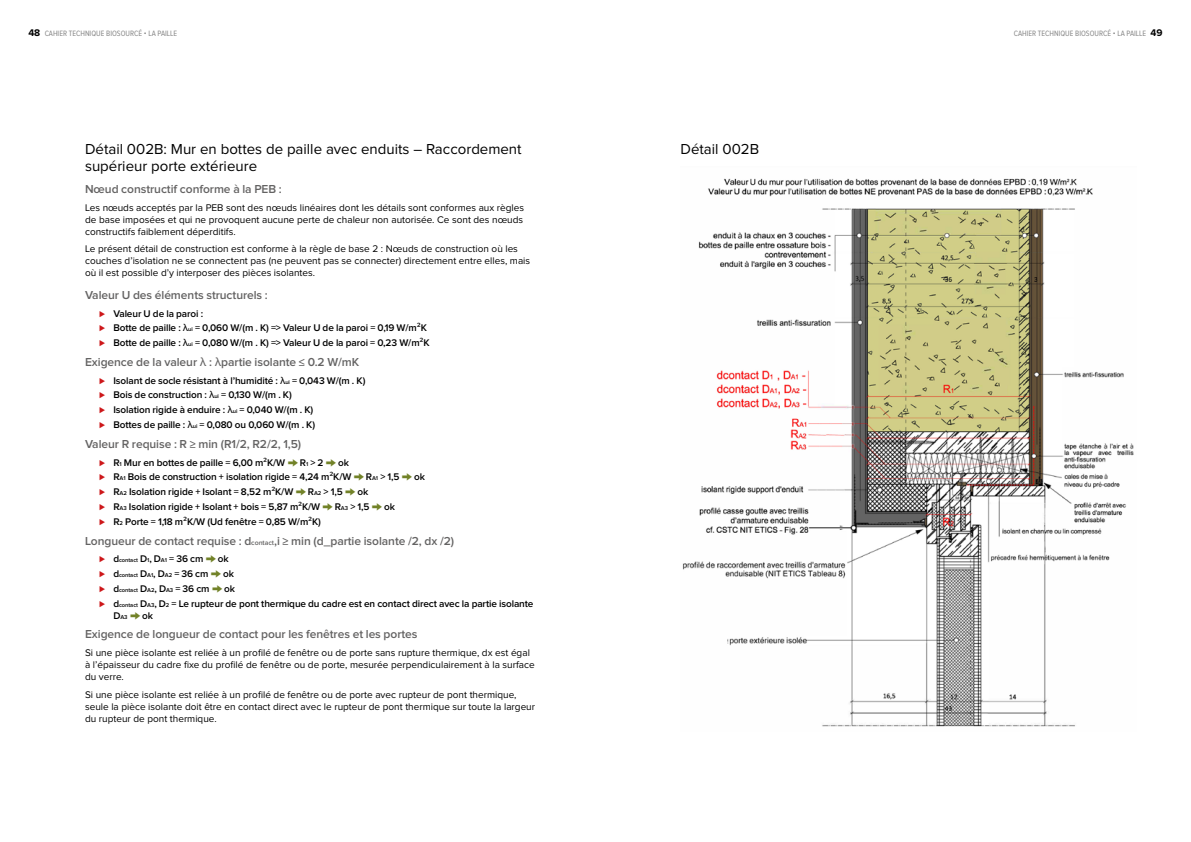
<style>
.page{position:relative;width:1191px;height:842px;background:#fff}
.page>*{position:absolute;margin:0;border:0;box-sizing:border-box;transform-origin:0 0}
.t1{font:15px "Proxima Nova";color:#000}
.t2{font:600 12px "Proxima Nova";letter-spacing:-.005em;color:#646363}
.t3{font:10px/12px "Proxima Nova";color:#000}
.t4{font:600 10px/14.8px "Proxima Nova";letter-spacing:-.01em;color:#000}
.t5{font:8px "Proxima Nova Cond";color:#878787}
.t6{font:600 5.8px "Proxima Nova";color:#000}
.s1{font-family:"Proxima Nova";font-weight:700;font-size:10px;color:#000}
.s2{color:#cd171a}
.s3{font-family:"Helvetica";font-weight:400}
.s4{font-size:5.8px}
.s5{font-weight:400;font-size:18px;color:#728228}
.s6{font-size:7px}
.s7{font-size:10px}
</style>
<div class="page">
<img style="left:682px;top:178px;width:452px;height:549px">
<p class="t5" style="left:28px;top:30px;width:150px"><span class="s1">48</span> CAHIER TECHNIQUE BIOSOURCÉ • LA PAILLE</p>
<p class="t5" style="left:1013px;top:30px;width:150px">CAHIER TECHNIQUE BIOSOURCÉ • LA PAILLE <span class="s1">49</span></p>
<h1 class="t1" style="left:85px;top:142px;width:438px">Détail 002B: Mur en bottes de paille avec enduits – Raccordement</h1>
<h1 class="t1" style="left:680px;top:142px;width:80px">Détail 002B</h1>
<h1 class="t1" style="left:85px;top:159px;width:174px">supérieur porte extérieure</h1>
<p class="t2" style="left:85px;top:184px;width:198px">Nœud constructif conforme à la PEB :</p>
<p class="t3" style="left:85px;top:202px;width:440px;text-align:justify">Les nœuds acceptés par la PEB sont des nœuds linéaires dont les détails sont conformes aux règles de base imposées et qui ne provoquent aucune perte de chaleur non autorisée. Ce sont des nœuds constructifs faiblement déperditifs.</p>
<p class="t3" style="left:85px;top:244px;width:446px">Le présent détail de construction est conforme à la règle de base 2 : Nœuds de construction où les couches d’isolation ne se connectent pas (ne peuvent pas se connecter) directement entre elles, mais où il est possible d’y interposer des pièces isolantes.</p>
<p class="t2" style="left:85px;top:289px;width:184px">Valeur U des éléments structurels :</p>
<p class="t4" style="left:99px;top:306px;width:332px"><span class="s2">⊲</span> Valeur U de la paroi :<br><span class="s2">⊲</span> Botte de paille : <span class="s3">λ</span><span class="s4">ui</span> = 0,060 W/(m . K) =&gt; Valeur U de la paroi = 0,19 W/m²K <span class="s2">⊲</span> Botte de paille : <span class="s3">λ</span><span class="s4">ui</span> = 0,080 W/(m . K) =&gt; Valeur U de la paroi = 0,23 W/m²K</p>
<p class="t2" style="left:85px;top:356px;width:276px">Exigence de la valeur <span class="s3">λ</span> : <span class="s3">λ</span>partie isolante ≤ 0.2 W/mK</p>
<p class="t4" style="left:99px;top:373px;width:268px"><span class="s2">⊲</span> Isolant de socle résistant à l’humidité : <span class="s3">λ</span><span class="s4">ui</span> = 0,043 W/(m . K) <span class="s2">⊲</span> Bois de construction : <span class="s3">λ</span><span class="s4">ui</span> = 0,130 W/(m . K)<br><span class="s2">⊲</span> Isolation rigide à enduire : <span class="s3">λ</span><span class="s4">ui</span> = 0,040 W/(m . K)<br><span class="s2">⊲</span> Bottes de paille : <span class="s3">λ</span><span class="s4">ui</span> = 0,080 ou 0,060 W/(m . K)</p>
<p class="t2" style="left:85px;top:438px;width:218px">Valeur R requise : R ≥ min (R1/2, R2/2, 1,5)</p>
<p class="t4" style="left:99px;top:455px;width:327px"><span class="s2">⊲</span> R<span class="s4">1</span> Mur en bottes de paille = 6,00 m²K/W <span class="s5">→</span> R<span class="s4">1</span> &gt; 2 <span class="s5">→</span> ok<br><span class="s2">⊲</span> R<span class="s4">A1</span> Bois de construction + isolation rigide = 4,24 m²K/W <span class="s5">→</span> R<span class="s4">A1</span> &gt; 1,5 <span class="s5">→</span> ok <span class="s2">⊲</span> R<span class="s4">A2</span> Isolation rigide + Isolant = 8,52 m²K/W <span class="s5">→</span> R<span class="s4">A2</span> &gt; 1,5 <span class="s5">→</span> ok<br><span class="s2">⊲</span> R<span class="s4">A3</span> Isolation rigide + Isolant + bois = 5,87 m²K/W <span class="s5">→</span> R<span class="s4">A3</span> &gt; 1,5 <span class="s5">→</span> ok<br><span class="s2">⊲</span> R<span class="s4">2</span> Porte = 1,18 m²K/W (Ud fenêtre = 0,85 W/m²K)</p>
<p class="t2" style="left:85px;top:535px;width:371px">Longueur de contact requise : d<span class="s6">contact</span>,i ≥ min (d_partie isolante /2, dx /2)</p>
<p class="t4" style="left:99px;top:552px;width:436px"><span class="s2">⊲</span> d<span class="s4">contact</span> D<span class="s4">1</span>, D<span class="s4">A1</span> = 36 cm <span class="s5">→</span> ok<br><span class="s2">⊲</span> d<span class="s4">contact</span> D<span class="s4">A1</span>, D<span class="s4">A2</span> = 36 cm <span class="s5">→</span> ok<br><span class="s2">⊲</span> d<span class="s4">contact</span> D<span class="s4">A2</span>, D<span class="s4">A3</span> = 36 cm <span class="s5">→</span> ok<br><span class="s2">⊲</span> d<span class="s4">contact</span> D<span class="s4">A3</span>, D<span class="s4">2</span> = Le rupteur de pont thermique du cadre est en contact direct avec la partie isolante</p>
<p class="t6" style="left:113px;top:614px;width:16px"><span class="s7">D</span>A3</p>
<p class="t4" style="left:130px;top:608px;width:25px"><span class="s5">→</span> ok</p>
<p class="t2" style="left:85px;top:629px;width:334px">Exigence de longueur de contact pour les fenêtres et les portes</p>
<p class="t3" style="left:85px;top:647px;width:451px">Si une pièce isolante est reliée à un profilé de fenêtre ou de porte sans rupture thermique, dx est égal à l’épaisseur du cadre fixe du profilé de fenêtre ou de porte, mesurée perpendiculairement à la surface du verre.</p>
<p class="t3" style="left:85px;top:689px;width:451px">Si une pièce isolante est reliée à un profilé de fenêtre ou de porte avec rupteur de pont thermique, seule la pièce isolante doit être en contact direct avec le rupteur de pont thermique sur toute la largeur du rupteur de pont thermique.</p>
</div>
